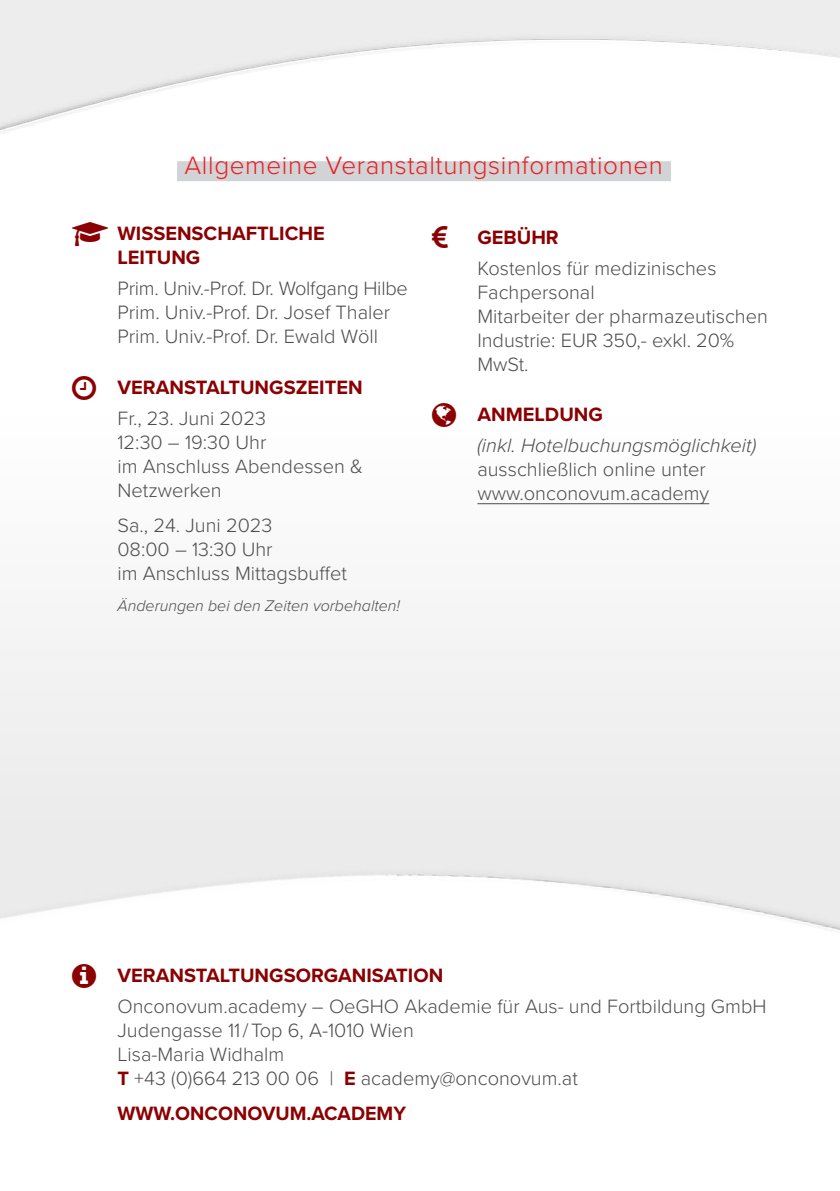
<style>
.page{position:relative;width:840px;height:1191px;background:#fff}
.page>*{position:absolute;margin:0;border:0;box-sizing:border-box;transform-origin:0 0}
.t1{font:300 26px "Proxima Nova";letter-spacing:.025em;color:#ed1c23}
.t2{font:300 20px/24px "Proxima Nova";color:#4c4c4e}
.t3{font:700 20px/24px "Proxima Nova";color:#8b0002}
.t4{font:italic 300 20px "Proxima Nova";color:#4c4c4e}
.t5{font:italic 300 16px "Proxima Nova";color:#4c4c4e}
.s1{font-weight:700;color:#8b0002}
</style>
<div class="page">
<img style="left:0;top:0;width:839px;height:132px">
<div style="left:177px;top:161px;width:493px;height:20px;background:#d1d3d4"></div>
<hr style="left:477px;top:503px;width:231px;height:1px;background:#4c4c4e">
<h1 class="t1" style="left:184px;top:146px;width:479px">Allgemeine Veranstaltungsinformationen</h1>
<p class="t3" style="left:117px;top:221px;width:209px">WISSENSCHAFTLICHE<br>LEITUNG</p>
<p class="t2" style="left:117px;top:275px;width:292px">Prim. Univ.-Prof. Dr. Wolfgang Hilbe<br>Prim. Univ.-Prof. Dr. Josef Thaler<br>Prim. Univ.-Prof. Dr. Ewald Wöll</p>
<p class="t3" style="left:117px;top:375px;width:246px">VERANSTALTUNGSZEITEN</p>
<p class="t2" style="left:117px;top:405px;width:247px">Fr., 23. Juni 2023<br>12:30 – 19:30 Uhr<br>im Anschluss Abendessen &amp;<br>Netzwerken</p>
<p class="t2" style="left:117px;top:512px;width:231px">Sa., 24. Juni 2023<br>08:00 – 13:30 Uhr<br>im Anschluss Mittagsbuffet</p>
<p class="t5" style="left:117px;top:593px;width:284px">Änderungen bei den Zeiten vorbehalten!</p>
<p class="t3" style="left:477px;top:224px;width:83px">GEBÜHR</p>
<p class="t2" style="left:477px;top:255px;width:292px">Kostenlos für medizinisches<br>Fachpersonal<br>Mitarbeiter der pharmazeutischen<br>Industrie: EUR 350,- exkl. 20%<br>MwSt.</p>
<p class="t3" style="left:477px;top:402px;width:127px">ANMELDUNG</p>
<p class="t4" style="left:477px;top:431px;width:280px">(inkl. Hotelbuchungsmöglichkeit)</p>
<p class="t2" style="left:477px;top:457px;width:233px">ausschließlich online unter www.onconovum.academy</p>
<p class="t3" style="left:117px;top:962px;width:327px">VERANSTALTUNGSORGANISATION</p>
<p class="t2" style="left:117px;top:993px;width:650px">Onconovum.academy – OeGHO Akademie für Aus- und Fortbildung GmbH Judengasse 11 / Top 6, A-1010 Wien<br>Lisa-Maria Widhalm<br><span class="s1">T</span> +43 (0)664 213 00 06 | <span class="s1">E</span> academy@onconovum.at</p>
<p class="t3" style="left:117px;top:1100px;width:290px">WWW.ONCONOVUM.ACADEMY</p>
</div>
